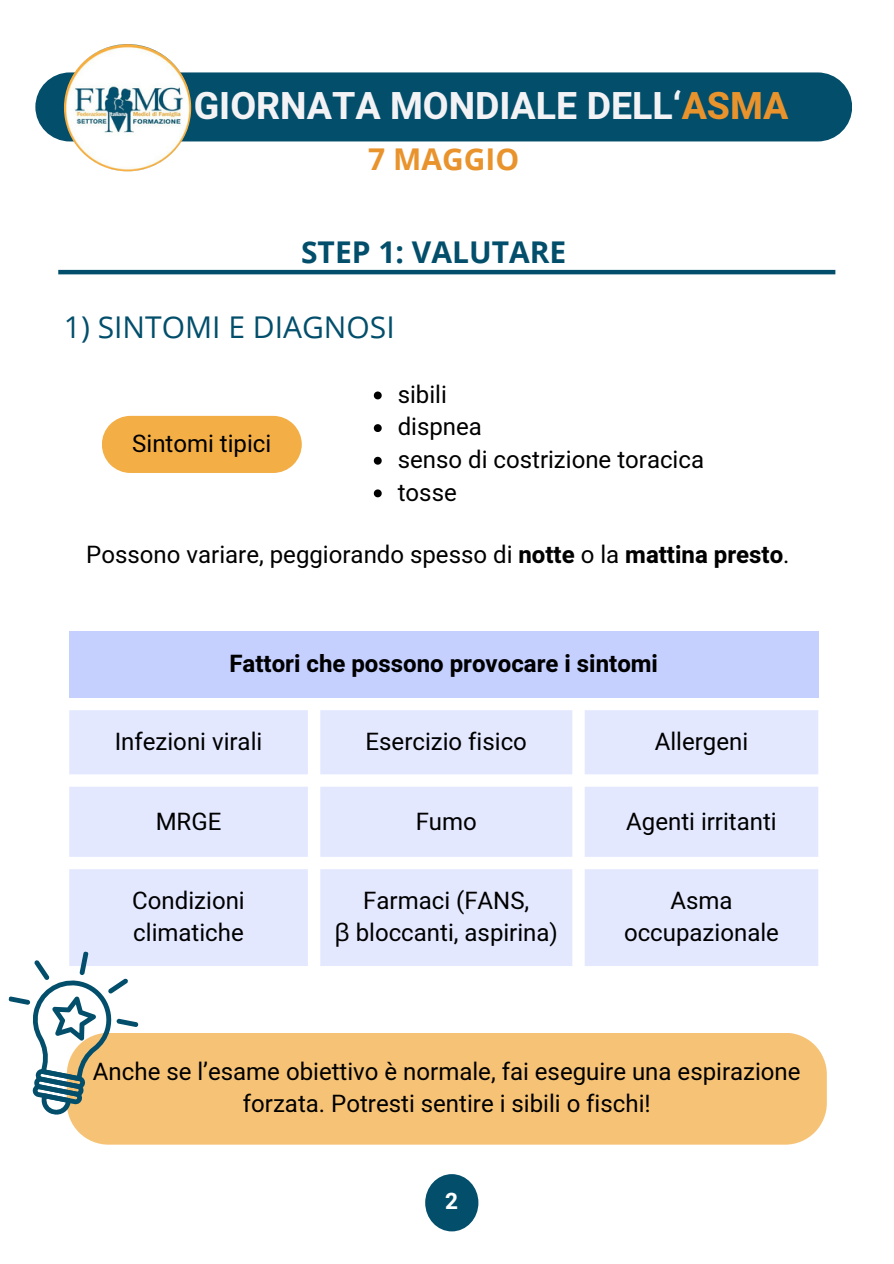
<style>
.page{position:relative;width:894px;height:1264px;background:#fff}
.page>*{position:absolute;margin:0;border:0;box-sizing:border-box;transform-origin:0 0}
.t1{font:700 37.5px "Heebo";color:#f3f3f5}
.t2{font:30px "Open Sans";color:#024e6b}
.t3{font:700 30px "Open Sans";color:#024e6b}
.t4{font:700 30px "Open Sans";color:#e9932d}
.t5{font:24px/32.7px "Heebo";color:#000;text-align:center}
.t6{font:700 24px "Heebo";color:#000}
.t7{font:700 22.5px "Heebo";color:#fff}
.s1{color:#e9932d}
.s2{font-weight:700}
.s3{font-family:"Noto Sans"}
</style>
<div class="page">
<div style="left:35px;top:72px;width:816px;height:69px;background:#024e6b;border-radius:34px"></div>
<img style="left:64px;top:44px;width:127px;height:127px;border-radius:50%">
<div style="left:425px;top:1174px;width:53px;height:57px;background:#024e6b;border-radius:50%"></div>
<hr style="left:58px;top:270px;width:777px;height:4px;background:#024e6b">
<div style="left:102px;top:416px;width:200px;height:57px;background:#f3ae46"></div>
<div style="left:69px;top:631px;width:749px;height:66px;background:#c5d0ff"></div>
<svg style="left:69px;top:710px;width:749px;height:256px;background:#e6eaff"></svg>
<div style="left:69px;top:1033px;width:757px;height:111px;background:#f6c376"></div>
<svg style="left:8px;top:951px;width:131px;height:166px"></svg>
<svg style="left:374px;top:391px;width:7px;height:8px"></svg>
<svg style="left:374px;top:424px;width:7px;height:8px"></svg>
<svg style="left:374px;top:457px;width:7px;height:7px"></svg>
<svg style="left:374px;top:489px;width:7px;height:8px"></svg>
<p class="t1" style="left:194px;top:79px;width:596px">GIORNATA MONDIALE DELL‘<span class="s1">ASMA</span></p>
<p class="t4" style="left:368px;top:138px;width:152px">7 MAGGIO</p>
<h2 class="t3" style="left:301px;top:231px;width:267px">STEP 1: VALUTARE</h2>
<p class="t2" style="left:64px;top:306px;width:332px">1) SINTOMI E DIAGNOSI</p>
<h2 class="t5" style="left:132px;top:428px;width:140px">Sintomi tipici</h2>
<p class="t5" style="left:397px;top:379px;width:51px">sibili</p>
<p class="t5" style="left:397px;top:411px;width:86px">dispnea</p>
<p class="t5" style="left:397px;top:444px;width:308px">senso di costrizione toracica</p>
<p class="t5" style="left:397px;top:477px;width:60px">tosse</p>
<p class="t5" style="left:86px;top:538px;width:704px">Possono variare, peggiorando spesso di <span class="s2">notte</span> o la <span class="s2">mattina presto</span>.</p>
<h3 class="t6" style="left:229px;top:647px;width:430px">Fattori che possono provocare i sintomi</h3>
<p class="t5" style="left:115px;top:725px;width:149px">Infezioni virali</p>
<p class="t5" style="left:365px;top:725px;width:163px">Esercizio fisico</p>
<p class="t5" style="left:654px;top:725px;width:95px">Allergeni</p>
<p class="t5" style="left:156px;top:805px;width:67px">MRGE</p>
<p class="t5" style="left:415px;top:805px;width:63px">Fumo</p>
<p class="t5" style="left:626px;top:805px;width:152px">Agenti irritanti</p>
<p class="t5" style="left:132px;top:884px;width:114px;text-align:left">Condizioni climatiche</p>
<p class="t5" style="left:363px;top:884px;width:168px">Farmaci (FANS,</p>
<p class="t5" style="left:334px;top:917px;width:225px"><span class="s3">β</span> bloccanti, aspirina)</p>
<p class="t5" style="left:624px;top:884px;width:156px">Asma occupazionale</p>
<p class="t5" style="left:93px;top:1055px;width:709px">Anche se l’esame obiettivo è normale, fai eseguire una espirazione forzata. Potresti sentire i sibili o fischi!</p>
<h1 class="t7" style="left:445px;top:1185px;width:14px">2</h1>
</div>
